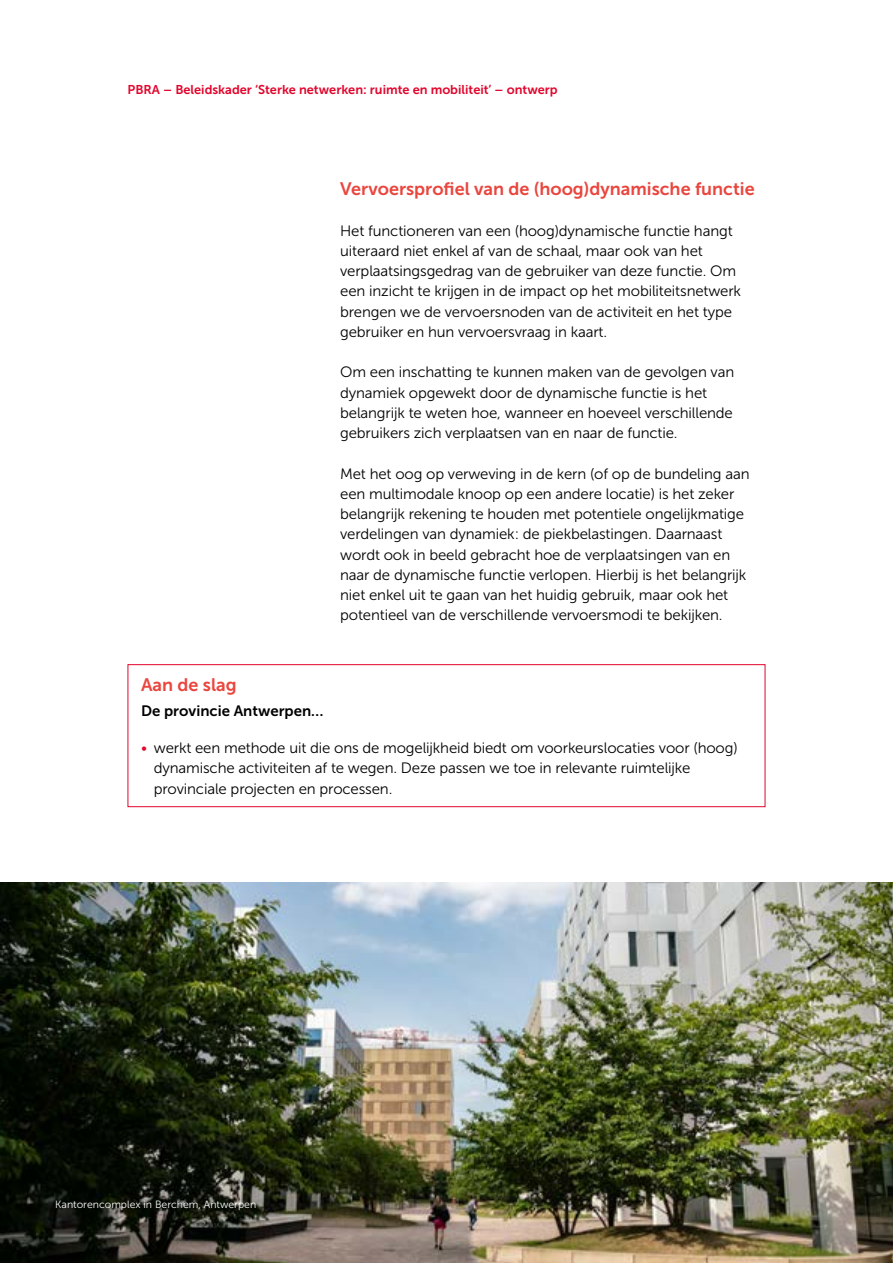
<style>
.page{position:relative;width:893px;height:1263px;background:#fff}
.page>*{position:absolute;margin:0;border:0;box-sizing:border-box;transform-origin:0 0}
.t1{font:18px "Museo Sans 700";color:#e9463e}
.t2{font:15px/20.2px "Museo Sans 300";letter-spacing:-.01em;color:#000}
.t3{font:15px "Museo Sans 700";color:#000}
.t4{font:12.75px "Museo Sans 700";color:#e2052c}
.t5{font:10.5px "Museo Sans 300";color:#fff}
.s1{color:#e2052c}
</style>
<div class="page">
<div style="left:128px;top:664px;width:637px;height:143px;border:1px solid #e2052c"></div>
<img style="left:0;top:883px;width:893px;height:380px">
<p class="t4" style="left:128px;top:82px;width:432px">PBRA – Beleidskader ‘Sterke netwerken: ruimte en mobiliteit’ – ontwerp</p>
<p class="t1" style="left:340px;top:179px;width:416px">Vervoersprofiel van de (hoog)dynamische functie</p>
<p class="t2" style="left:340px;top:220px;width:402px">Het functioneren van een (hoog)dynamische functie hangt uiteraard niet enkel af van de schaal, maar ook van het verplaatsingsgedrag van de gebruiker van deze functie. Om een inzicht te krijgen in de impact op het mobiliteitsnetwerk brengen we de vervoersnoden van de activiteit en het type gebruiker en hun vervoersvraag in kaart.</p>
<p class="t2" style="left:340px;top:362px;width:396px">Om een inschatting te kunnen maken van de gevolgen van dynamiek opgewekt door de dynamische functie is het belangrijk te weten hoe, wanneer en hoeveel verschillende gebruikers zich verplaatsen van en naar de functie.</p>
<p class="t2" style="left:340px;top:463px;width:411px">Met het oog op verweving in de kern (of op de bundeling aan een multimodale knoop op een andere locatie) is het zeker belangrijk rekening te houden met potentiele ongelijkmatige verdelingen van dynamiek: de piekbelastingen. Daarnaast wordt ook in beeld gebracht hoe de verplaatsingen van en naar de dynamische functie verlopen. Hierbij is het belangrijk niet enkel uit te gaan van het huidig gebruik, maar ook het potentieel van de verschillende vervoersmodi te bekijken.</p>
<p class="t1" style="left:141px;top:675px;width:97px">Aan de slag</p>
<p class="t3" style="left:141px;top:702px;width:184px">De provincie Antwerpen…</p>
<p class="t2" style="left:154px;top:738px;width:585px;text-indent:-13px"><span class="s1">•</span> werkt een methode uit die ons de mogelijkheid biedt om voorkeurslocaties voor (hoog) dynamische activiteiten af te wegen. Deze passen we toe in relevante ruimtelijke provinciale projecten en processen.</p>
<p class="t5" style="left:55px;top:1198px;width:202px">Kantorencomplex in Berchem, Antwerpen</p>
</div>
